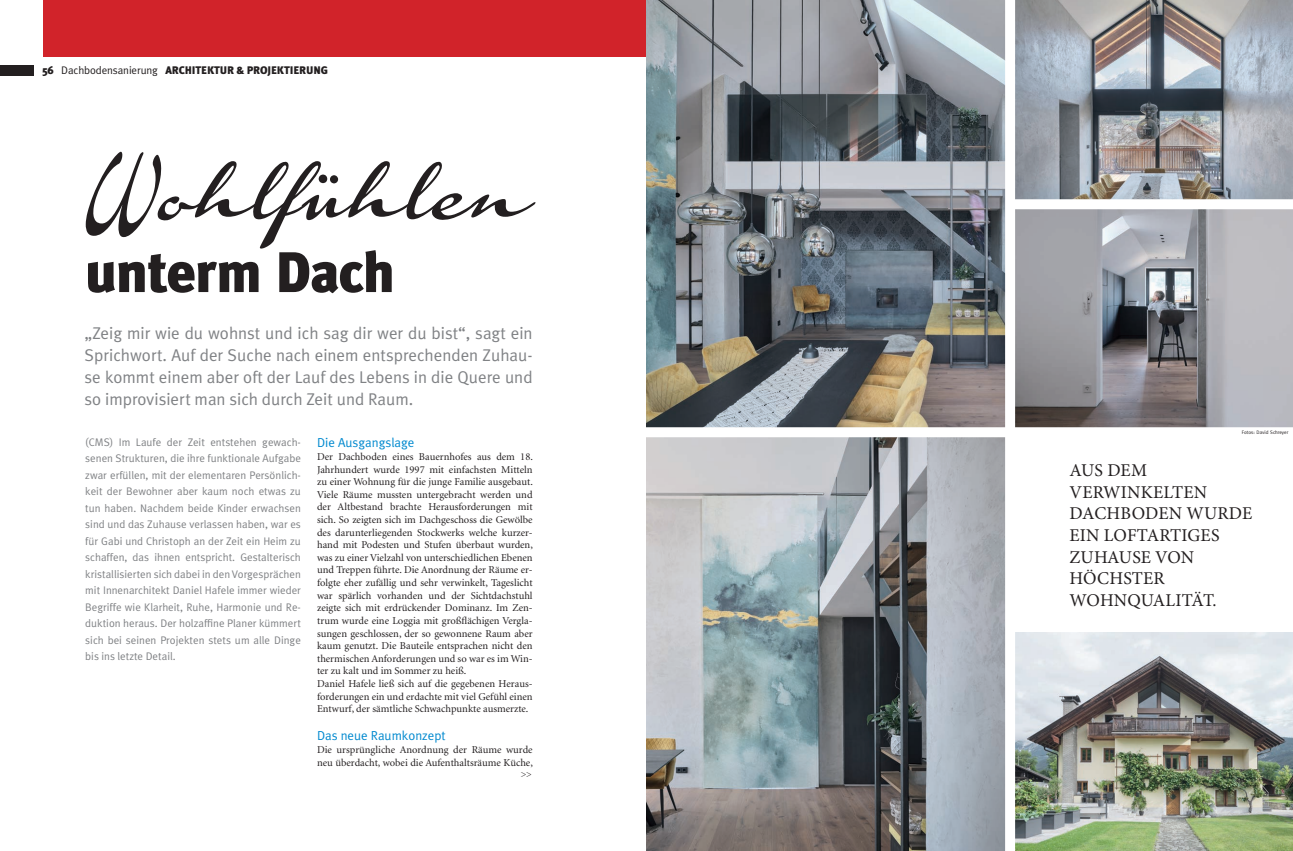
<style>
.page{position:relative;width:1293px;height:851px;background:#fff}
.page>*{position:absolute;margin:0;border:0;box-sizing:border-box;transform-origin:0 0}
.t1{font:97px "Calendary Hands";letter-spacing:-.005em;color:#231f20}
.t2{font:900 57px "Meta Plus";letter-spacing:-.02em;color:#231f20}
.t3{font:18px/21.6px "Minion Pro";letter-spacing:.01em;color:#231f20}
.t4{font:17px/22px "Meta Plus Normal";color:#808285;text-align:justify}
.t5{font:13px "Meta Plus Normal";color:#0089cf}
.t6{font:11px/16.5px "Meta Plus Normal";color:#808285;text-align:justify}
.t7{font:900 11px "Meta Plus";letter-spacing:-.01em;color:#231f20}
.t8{font:10.5px/12.6px "Minion";color:#231f20}
.t9{font:9px "Minion";color:#231f20}
.t10{font:5px "Meta";color:#231f20}
.s1{font-family:"Meta Plus Normal";font-weight:400}
</style>
<div class="page">
<div style="left:0;top:65px;width:34px;height:11px;background:#231f20"></div>
<div style="left:43px;top:0;width:603px;height:57px;background:#d1232a"></div>
<img style="left:646px;top:0;width:359px;height:427px">
<img style="left:646px;top:437px;width:359px;height:413px">
<img style="left:1015px;top:632px;width:278px;height:218px">
<img style="left:1015px;top:209px;width:278px;height:218px">
<img style="left:1015px;top:0;width:278px;height:199px">
<p class="t7" style="left:42px;top:64px;width:287px">56 <span class="s1">Dachbodensanierung</span> ARCHITEKTUR &amp; PROJEKTIERUNG</p>
<h1 class="t1" style="left:85px;top:127px;width:449px">Wohlfühlen</h1>
<h2 class="t2" style="left:85px;top:239px;width:312px">unterm Dach</h2>
<h3 class="t4" style="left:85px;top:322px;width:449px">„Zeig mir wie du wohnst und ich sag dir wer du bist“, sagt ein Sprichwort. Auf der Suche nach einem entsprechenden Zuhau&shy;se kommt einem aber oft der Lauf des Lebens in die Quere und so improvisiert man sich durch Zeit und Raum.</h3>
<p class="t6" style="left:85px;top:433px;width:217px">(CMS) Im Laufe der Zeit entstehen gewach&shy;senen Strukturen, die ihre funktionale Aufgabe zwar erfüllen, mit der elementaren Persönlich&shy;keit der Bewohner aber kaum noch etwas zu tun haben. Nachdem beide Kinder erwachsen sind und das Zuhause verlassen haben, war es für Gabi und Christoph an der Zeit ein Heim zu schaffen, das ihnen entspricht. Gestalterisch kristallisierten sich dabei in den Vorgesprächen mit Innenarchitekt Daniel Hafele immer wieder Begriffe wie Klarheit, Ruhe, Harmonie und Re&shy;duktion heraus. Der holzaffine Planer kümmert sich bei seinen Projekten stets um alle Dinge bis ins letzte Detail.</p>
<p class="t5" style="left:317px;top:435px;width:99px">Die Ausgangslage</p>
<p class="t8" style="left:317px;top:450px;width:217px">Der Dachboden eines Bauernhofes aus dem 18.<br>Jahrhundert wurde 1997 mit einfachsten Mitteln zu einer Wohnung für die junge Familie ausgebaut.<br>Viele Räume mussten untergebracht werden und der Altbestand brachte Herausforderungen mit sich. So zeigten sich im Dachgeschoss die Gewölbe des darunterliegenden Stockwerks welche kurzer&shy;hand mit Podesten und Stufen überbaut wurden, was zu einer Vielzahl von unterschiedlichen Ebenen und Treppen führte. Die Anordnung der Räume er&shy;folgte eher zufällig und sehr verwinkelt, Tageslicht war spärlich vorhanden und der Sichtdachstuhl zeigte sich mit erdrückender Dominanz. Im Zen&shy;trum wurde eine Loggia mit großflächigen Vergla&shy;sungen geschlossen, der so gewonnene Raum aber kaum genutzt. Die Bauteile entsprachen nicht den thermischen Anforderungen und so war es im Win&shy;ter zu kalt und im Sommer zu heiß.<br>Daniel Hafele ließ sich auf die gegebenen Heraus&shy;forderungen ein und erdachte mit viel Gefühl einen Entwurf, der sämtliche Schwachpunkte ausmerzte.</p>
<p class="t5" style="left:317px;top:728px;width:130px">Das neue Raumkonzept</p>
<p class="t8" style="left:317px;top:743px;width:217px">Die ursprüngliche Anordnung der Räume wurde neu überdacht, wobei die Aufenthaltsräume Küche,</p>
<p class="t9" style="left:521px;top:769px;width:13px">&gt;&gt;</p>
<p class="t10" style="left:1242px;top:429px;width:48px">Fotos: David Schreyer</p>
<h3 class="t3" style="left:1069px;top:459px;width:184px">AUS DEM<br>VERWINKELTEN<br>DACHBODEN WURDE<br>EIN LOFTARTIGES<br>ZUHAUSE VON<br>HÖCHSTER<br>WOHNQUALITÄT.</h3>
</div>
